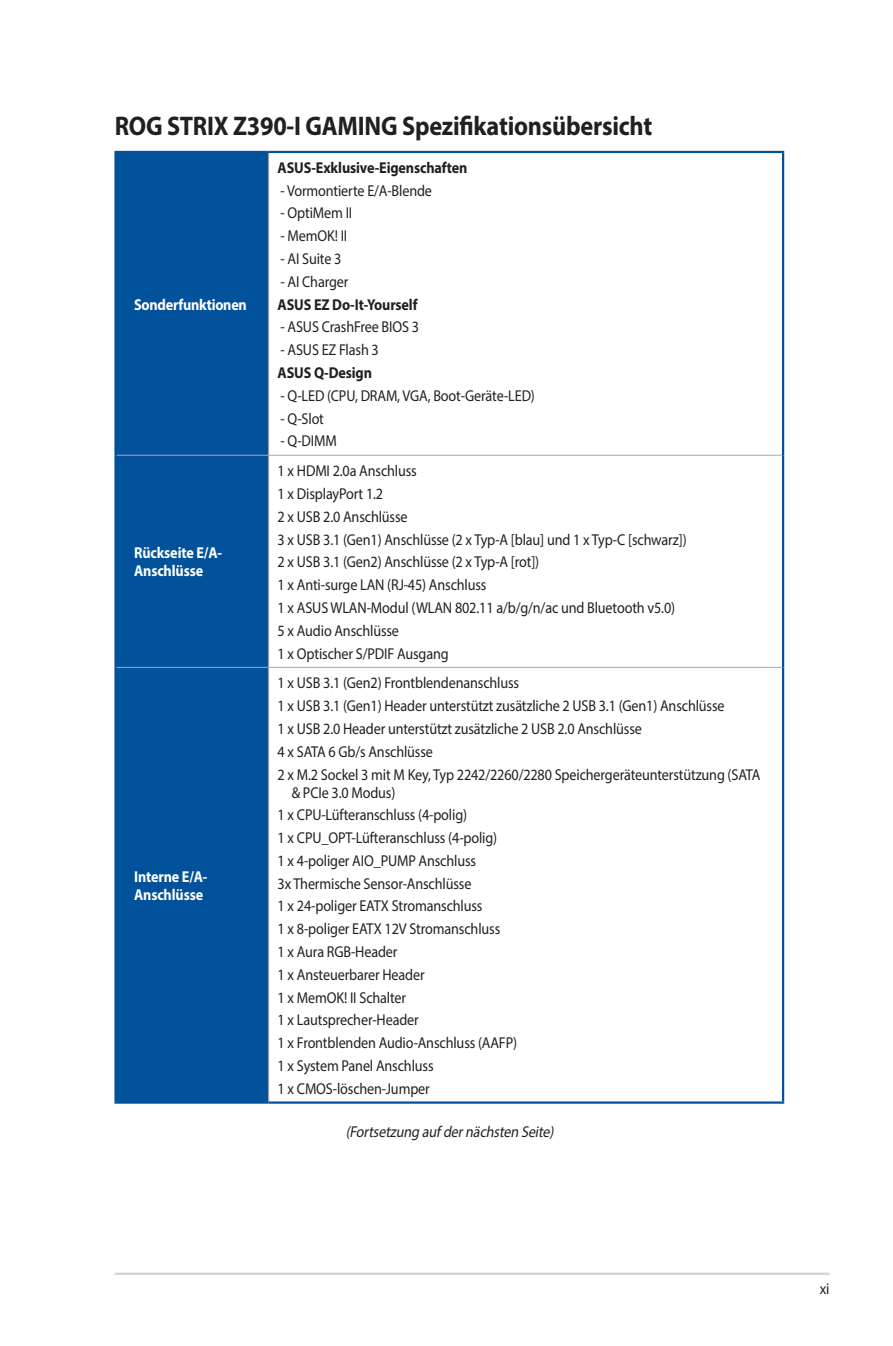
<style>
.page{position:relative;width:893px;height:1346px;background:#fff}
.page>*{position:absolute;margin:0;border:0;box-sizing:border-box;transform-origin:0 0}
.t1{font:700 27px "Myriad Pro";letter-spacing:-.01em;color:#231f20;scale:.9 1}
.t2{font:15.75px/22.7px "Myriad Pro";letter-spacing:-.01em;color:#231f20;scale:.9 1}
.t3{font:700 15.75px/18px "Myriad Pro";letter-spacing:-.01em;color:#fff;scale:.9 1}
.t4{font:700 15.75px "Myriad Pro";letter-spacing:-.01em;color:#231f20;scale:.9 1}
.t5{font:italic 15.75px "Myriad Pro";color:#231f20;scale:.9 1}
</style>
<div class="page">
<hr style="left:115px;top:1272px;width:714px;height:3px;background:#d1d2d4">
<div style="left:117px;top:153px;width:151px;height:948px;background:#01529a"></div>
<hr style="left:114px;top:667px;width:3px;height:434px;background:#01529a">
<hr style="left:782px;top:667px;width:2px;height:434px;background:#01529a">
<hr style="left:114px;top:1101px;width:155px;height:2px;background:#01529a">
<hr style="left:269px;top:1101px;width:515px;height:2px;background:#01529a">
<hr style="left:268px;top:153px;width:1px;height:302px;background:#a8a9ad">
<hr style="left:117px;top:455px;width:152px;height:1px;background:#a8a9ad">
<hr style="left:269px;top:455px;width:513px;height:1px;background:#a8a9ad">
<hr style="left:268px;top:455px;width:1px;height:212px;background:#a8a9ad">
<hr style="left:117px;top:667px;width:152px;height:1px;background:#a8a9ad">
<hr style="left:269px;top:667px;width:513px;height:1px;background:#a8a9ad">
<hr style="left:268px;top:668px;width:1px;height:433px;background:#a8a9ad">
<hr style="left:114px;top:151px;width:155px;height:2px;background:#01529a">
<hr style="left:114px;top:153px;width:3px;height:302px;background:#01529a">
<hr style="left:269px;top:151px;width:515px;height:2px;background:#01529a">
<hr style="left:782px;top:153px;width:2px;height:302px;background:#01529a">
<hr style="left:114px;top:455px;width:3px;height:212px;background:#01529a">
<hr style="left:782px;top:455px;width:2px;height:212px;background:#01529a">
<h1 class="t1" style="left:115px;top:108px;width:599px">ROG STRIX Z390-I GAMING Spezifikationsübersicht</h1>
<p class="t3" style="left:134px;top:295px;width:127px">Sonderfunktionen</p>
<p class="t3" style="left:134px;top:543px;width:99px">Rückseite E/A-<br>Anschlüsse</p>
<p class="t3" style="left:134px;top:867px;width:83px">Interne E/A-<br>Anschlüsse</p>
<p class="t4" style="left:278px;top:157px;width:212px">ASUS-Exklusive-Eigenschaften</p>
<p class="t2" style="left:280px;top:179px;width:170px">- Vormontierte E/A-Blende</p>
<p class="t2" style="left:280px;top:201px;width:81px">- OptiMem II</p>
<p class="t2" style="left:280px;top:224px;width:76px">- MemOK! II</p>
<p class="t2" style="left:280px;top:247px;width:69px">- AI Suite 3</p>
<p class="t2" style="left:280px;top:270px;width:77px">- AI Charger</p>
<p class="t4" style="left:278px;top:294px;width:157px">ASUS EZ Do-It-Yourself</p>
<p class="t2" style="left:280px;top:315px;width:155px">- ASUS CrashFree BIOS 3</p>
<p class="t2" style="left:280px;top:338px;width:111px">- ASUS EZ Flash 3</p>
<p class="t4" style="left:278px;top:362px;width:106px">ASUS Q-Design</p>
<p class="t2" style="left:280px;top:384px;width:284px">- Q-LED (CPU, DRAM, VGA, Boot-Geräte-LED)</p>
<p class="t2" style="left:280px;top:407px;width:50px">- Q-Slot</p>
<p class="t2" style="left:280px;top:429px;width:64px">- Q-DIMM</p>
<p class="t2" style="left:278px;top:459px;width:456px">1 x HDMI 2.0a Anschluss<br>1 x DisplayPort 1.2<br>2 x USB 2.0 Anschlüsse<br>3 x USB 3.1 (Gen1) Anschlüsse (2 x Typ-A [blau] und 1 x Typ-C [schwarz])<br>2 x USB 3.1 (Gen2) Anschlüsse (2 x Typ-A [rot])<br>1 x Anti-surge LAN (RJ-45) Anschluss<br>1 x ASUS WLAN-Modul (WLAN 802.11 a/b/g/n/ac und Bluetooth v5.0)<br>5 x Audio Anschlüsse<br>1 x Optischer S/PDIF Ausgang</p>
<p class="t2" style="left:278px;top:671px;width:538px">1 x USB 3.1 (Gen2) Frontblendenanschluss<br>1 x USB 3.1 (Gen1) Header unterstützt zusätzliche 2 USB 3.1 (Gen1) Anschlüsse<br>1 x USB 2.0 Header unterstützt zusätzliche 2 USB 2.0 Anschlüsse<br>4 x SATA 6 Gb/s Anschlüsse<br>2 x M.2 Sockel 3 mit M Key, Typ 2242/2260/2280 Speichergeräteunterstützung (SATA</p>
<p class="t2" style="left:278px;top:780px;width:268px;text-indent:14px">&amp; PCIe 3.0 Modus)<br>1 x CPU-Lüfteranschluss (4-polig)<br>1 x CPU_OPT-Lüfteranschluss (4-polig)<br>1 x 4-poliger AIO_PUMP Anschluss<br>3x Thermische Sensor-Anschlüsse<br>1 x 24-poliger EATX Stromanschluss<br>1 x 8-poliger EATX 12V Stromanschluss<br>1 x Aura RGB-Header<br>1 x Ansteuerbarer Header<br>1 x MemOK! II Schalter<br>1 x Lautsprecher-Header<br>1 x Frontblenden Audio-Anschluss (AAFP)<br>1 x System Panel Anschluss<br>1 x CMOS-löschen-Jumper</p>
<p class="t5" style="left:346px;top:1122px;width:236px">(Fortsetzung auf dernächsten Seite)</p>
<p class="t2" style="left:820px;top:1277px;width:12px">xi</p>
</div>
